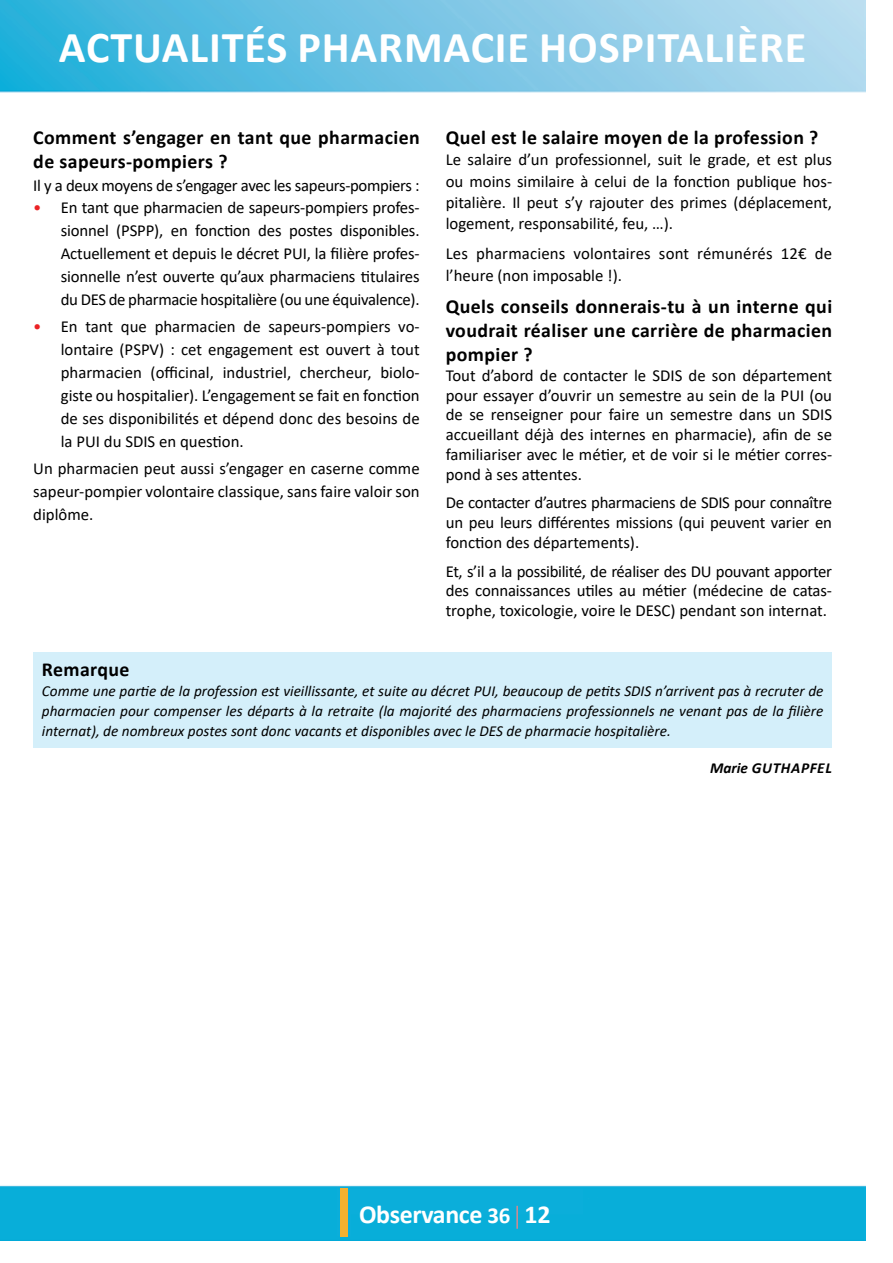
<style>
.page{position:relative;width:893px;height:1263px;background:#fff}
.page>*{position:absolute;margin:0;border:0;box-sizing:border-box;transform-origin:0 0}
.t1{font:700 44.25px "Calibri";letter-spacing:.02em;color:#fff}
.t2{font:700 25.95px "Calibri";letter-spacing:-.015em;color:#fff}
.t3{font:700 19.8px/23.9px "Calibri";letter-spacing:.02em;color:#000}
.t4{font:16.8px/23px "Calibri";color:#000;text-align:justify}
.t5{font:16.8px "Calibri";letter-spacing:-.02em;color:#000}
.t6{font:italic 15.3px/19.8px "Calibri";color:#000;text-align:justify}
.t7{font:italic 700 15.3px "Calibri";letter-spacing:.04em;color:#000}
.s1{color:#eb2225}
.s2{font-size:22.95px}
.s3{font-family:"Helvetica LT Std";font-weight:300;font-size:22.95px;color:#f38484}
</style>
<div class="page">
<img style="left:0;top:0;width:865px;height:1240px">
<div style="left:340px;top:1188px;width:8px;height:49px;background:#f5b130"></div>
<div style="left:33px;top:653px;width:799px;height:95px;background:#d4effa"></div>
<h1 class="t1" style="left:59px;top:16px;width:749px">ACTUALITÉS PHARMACIE HOSPITALIÈRE</h1>
<p class="t3" style="left:33px;top:125px;width:388px">Comment s’engager en tant que pharmacien de sapeurs-pompiers ?</p>
<p class="t5" style="left:33px;top:173px;width:388px">Il y a deux moyens de s’engager avec les sapeurs-pompiers :</p>
<p class="t4" style="left:61px;top:196px;width:360px;text-indent:-27px"><span class="s1">•</span> En tant que pharmacien de sapeurs-pompiers profes&shy;sionnel (PSPP), en fonction des postes disponibles.<br>Actuellement et depuis le décret PUI, la filière profes&shy;sionnelle n’est ouverte qu’aux pharmaciens titulaires du DES de pharmacie hospitalière (ou une équivalence).</p>
<p class="t4" style="left:61px;top:315px;width:360px;text-indent:-27px"><span class="s1">•</span> En tant que pharmacien de sapeurs-pompiers vo&shy;lontaire (PSPV) : cet engagement est ouvert à tout pharmacien (officinal, industriel, chercheur, biolo&shy;giste ou hospitalier). L’engagement se fait en fonction de ses disponibilités et dépend donc des besoins de la PUI du SDIS en question.</p>
<p class="t4" style="left:33px;top:457px;width:388px">Un pharmacien peut aussi s’engager en caserne comme sapeur-pompier volontaire classique, sans faire valoir son diplôme.</p>
<p class="t3" style="left:446px;top:125px;width:374px">Quel est le salaire moyen de la profession ?</p>
<p class="t4" style="left:446px;top:148px;width:388px;line-height:21.5px">Le salaire d’un professionnel, suit le grade, et est plus ou moins similaire à celui de la fonction publique hos&shy;pitalière. Il peut s’y rajouter des primes (déplacement, logement, responsabilité, feu, …).</p>
<p class="t4" style="left:446px;top:243px;width:388px;line-height:21.5px">Les pharmaciens volontaires sont rémunérés 12€ de l’heure (non imposable !).</p>
<p class="t3" style="left:446px;top:294px;width:388px;text-align:justify">Quels conseils donnerais-tu à un interne qui voudrait réaliser une carrière de pharmacien pompier ?</p>
<p class="t4" style="left:446px;top:365px;width:388px;line-height:19.8px">Tout d’abord de contacter le SDIS de son département pour essayer d’ouvrir un semestre au sein de la PUI (ou de se renseigner pour faire un semestre dans un SDIS accueillant déjà des internes en pharmacie), afin de se familiariser avec le métier, et de voir si le métier corres&shy;pond à ses attentes.</p>
<p class="t4" style="left:446px;top:492px;width:388px;line-height:19.8px">De contacter d’autres pharmaciens de SDIS pour connaître un peu leurs différentes missions (qui peuvent varier en fonction des départements).</p>
<p class="t4" style="left:446px;top:561px;width:388px;line-height:19.8px">Et, s’il a la possibilité, de réaliser des DU pouvant apporter des connaissances utiles au métier (médecine de catas&shy;trophe, toxicologie, voire le DESC) pendant son internat.</p>
<p class="t3" style="left:42px;top:657px;width:89px">Remarque</p>
<p class="t6" style="left:42px;top:680px;width:783px">Comme une partie de la profession est vieillissante, et suite au décret PUI, beaucoup de petits SDIS n’arrivent pas à recruter de pharmacien pour compenser les départs à la retraite (la majorité des pharmaciens professionnels ne venant pas de la filière internat), de nombreux postes sont donc vacants et disponibles avec le DES de pharmacie hospitalière.</p>
<p class="t7" style="left:710px;top:757px;width:123px">Marie GUTHAPFEL</p>
<h2 class="t2" style="left:359px;top:1196px;width:193px">Observance <span class="s2">36</span> <span class="s3">|</span> 12</h2>
</div>
